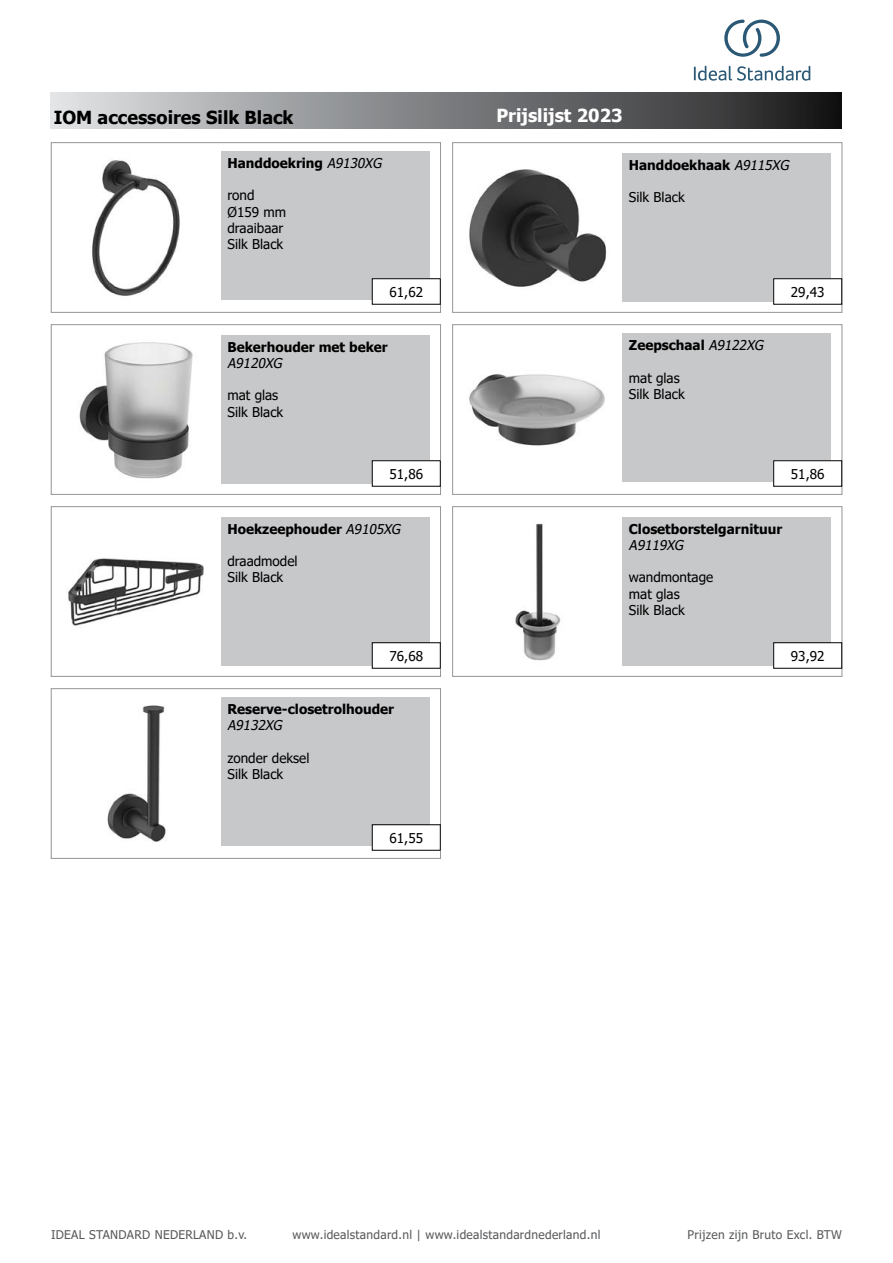
<style>
.page{position:relative;width:893px;height:1263px;background:#fff}
.page>*{position:absolute;margin:0;border:0;box-sizing:border-box;transform-origin:0 0}
.t1{font:700 18px "Tahoma";color:#000}
.t2{font:700 18px "Tahoma";color:#fff}
.t3{font:13.5px/16.2px "Tahoma";color:#000}
.t4{font:700 13.5px "Tahoma";color:#000}
.t5{font:italic 13.5px "Tahoma";color:#000}
.t6{font:12px "Tahoma";letter-spacing:.025em;color:#58595b}
.s1{font-weight:400;font-style:italic}
</style>
<div class="page">
<div style="left:51px;top:92px;width:791px;height:37px;background:linear-gradient(to right,#dee1e3,#1a1a1b)"></div>
<div style="left:51px;top:688px;width:390px;height:170px;border:1px solid #939598"></div>
<img style="left:107px;top:705px;width:59px;height:137px">
<div style="left:221px;top:697px;width:209px;height:149px;background:#c7c8ca"></div>
<div style="left:51px;top:142px;width:390px;height:171px;border:1px solid #939598"></div>
<div style="left:452px;top:142px;width:390px;height:171px;border:1px solid #939598"></div>
<div style="left:51px;top:324px;width:390px;height:171px;border:1px solid #939598"></div>
<img style="left:79px;top:342px;width:114px;height:137px">
<div style="left:221px;top:335px;width:209px;height:149px;background:#c7c8ca"></div>
<img style="left:469px;top:169px;width:138px;height:118px">
<div style="left:622px;top:153px;width:209px;height:149px;background:#c7c8ca"></div>
<img style="left:92px;top:160px;width:88px;height:136px">
<div style="left:221px;top:151px;width:209px;height:149px;background:#c7c8ca"></div>
<div style="left:452px;top:324px;width:390px;height:171px;border:1px solid #939598"></div>
<img style="left:469px;top:374px;width:136px;height:72px">
<div style="left:622px;top:333px;width:209px;height:149px;background:#c7c8ca"></div>
<div style="left:51px;top:506px;width:390px;height:170px;border:1px solid #939598"></div>
<img style="left:68px;top:558px;width:136px;height:68px">
<div style="left:221px;top:517px;width:209px;height:149px;background:#c7c8ca"></div>
<div style="left:452px;top:506px;width:390px;height:170px;border:1px solid #939598"></div>
<img style="left:515px;top:523px;width:46px;height:138px">
<div style="left:622px;top:517px;width:209px;height:149px;background:#c7c8ca"></div>
<div style="left:372px;top:825px;width:68px;height:25px;background:#fff"></div>
<div style="left:372px;top:824px;width:68px;height:26px;border:1px solid #000"></div>
<div style="left:372px;top:279px;width:68px;height:25px;background:#fff"></div>
<div style="left:372px;top:461px;width:68px;height:25px;background:#fff"></div>
<div style="left:372px;top:460px;width:68px;height:26px;border:1px solid #000"></div>
<div style="left:774px;top:279px;width:68px;height:25px;background:#fff"></div>
<div style="left:774px;top:461px;width:68px;height:25px;background:#fff"></div>
<div style="left:773px;top:460px;width:69px;height:26px;border:1px solid #000"></div>
<div style="left:372px;top:643px;width:68px;height:25px;background:#fff"></div>
<div style="left:372px;top:642px;width:68px;height:26px;border:1px solid #000"></div>
<div style="left:774px;top:643px;width:68px;height:25px;background:#fff"></div>
<div style="left:773px;top:642px;width:69px;height:26px;border:1px solid #000"></div>
<svg style="left:694px;top:66px;width:116px;height:15px"></svg>
<svg style="left:724px;top:20px;width:56px;height:37px"></svg>
<h1 class="t1" style="left:54px;top:105px;width:241px">IOM accessoires Silk Black</h1>
<h1 class="t2" style="left:496px;top:103px;width:128px">Prijslijst 2023</h1>
<p class="t4" style="left:227px;top:154px;width:159px">Handdoekring <span class="s1">A9130XG</span></p>
<p class="t3" style="left:227px;top:188px;width:60px">rond<br>Ø159 mm draaibaar<br>Silk Black</p>
<p class="t4" style="left:629px;top:155px;width:165px">Handdoekhaak <span class="s1">A9115XG</span></p>
<p class="t3" style="left:629px;top:190px;width:57px">Silk Black</p>
<p class="t3" style="left:389px;top:284px;width:35px">61,62</p>
<p class="t3" style="left:791px;top:284px;width:35px">29,43</p>
<p class="t4" style="left:227px;top:337px;width:162px">Bekerhouder met beker</p>
<p class="t5" style="left:227px;top:354px;width:59px">A9120XG</p>
<p class="t3" style="left:227px;top:388px;width:57px">mat glas<br>Silk Black</p>
<p class="t4" style="left:629px;top:336px;width:139px">Zeepschaal <span class="s1">A9122XG</span></p>
<p class="t3" style="left:629px;top:370px;width:57px">mat glas<br>Silk Black</p>
<p class="t3" style="left:389px;top:466px;width:35px">51,86</p>
<p class="t3" style="left:791px;top:466px;width:35px">51,86</p>
<p class="t4" style="left:227px;top:519px;width:178px">Hoekzeephouder <span class="s1">A9105XG</span></p>
<p class="t3" style="left:227px;top:554px;width:72px">draadmodel<br>Silk Black</p>
<p class="t4" style="left:629px;top:519px;width:155px">Closetborstelgarnituur</p>
<p class="t5" style="left:629px;top:536px;width:59px">A9119XG</p>
<p class="t3" style="left:629px;top:570px;width:86px">wandmontage mat glas<br>Silk Black</p>
<p class="t3" style="left:389px;top:648px;width:35px">76,68</p>
<p class="t3" style="left:791px;top:648px;width:35px">93,92</p>
<p class="t4" style="left:227px;top:700px;width:168px">Reserve-closetrolhouder</p>
<p class="t5" style="left:227px;top:716px;width:59px">A9132XG</p>
<p class="t3" style="left:227px;top:750px;width:83px">zonder deksel<br>Silk Black</p>
<p class="t3" style="left:389px;top:830px;width:35px">61,55</p>
<p class="t6" style="left:51px;top:1227px;width:198px">IDEAL STANDARD NEDERLAND b.v.</p>
<p class="t6" style="left:292px;top:1227px;width:309px">www.idealstandard.nl | www.idealstandardnederland.nl</p>
<p class="t6" style="left:688px;top:1227px;width:156px">Prijzen zijn Bruto Excl. BTW</p>
</div>
